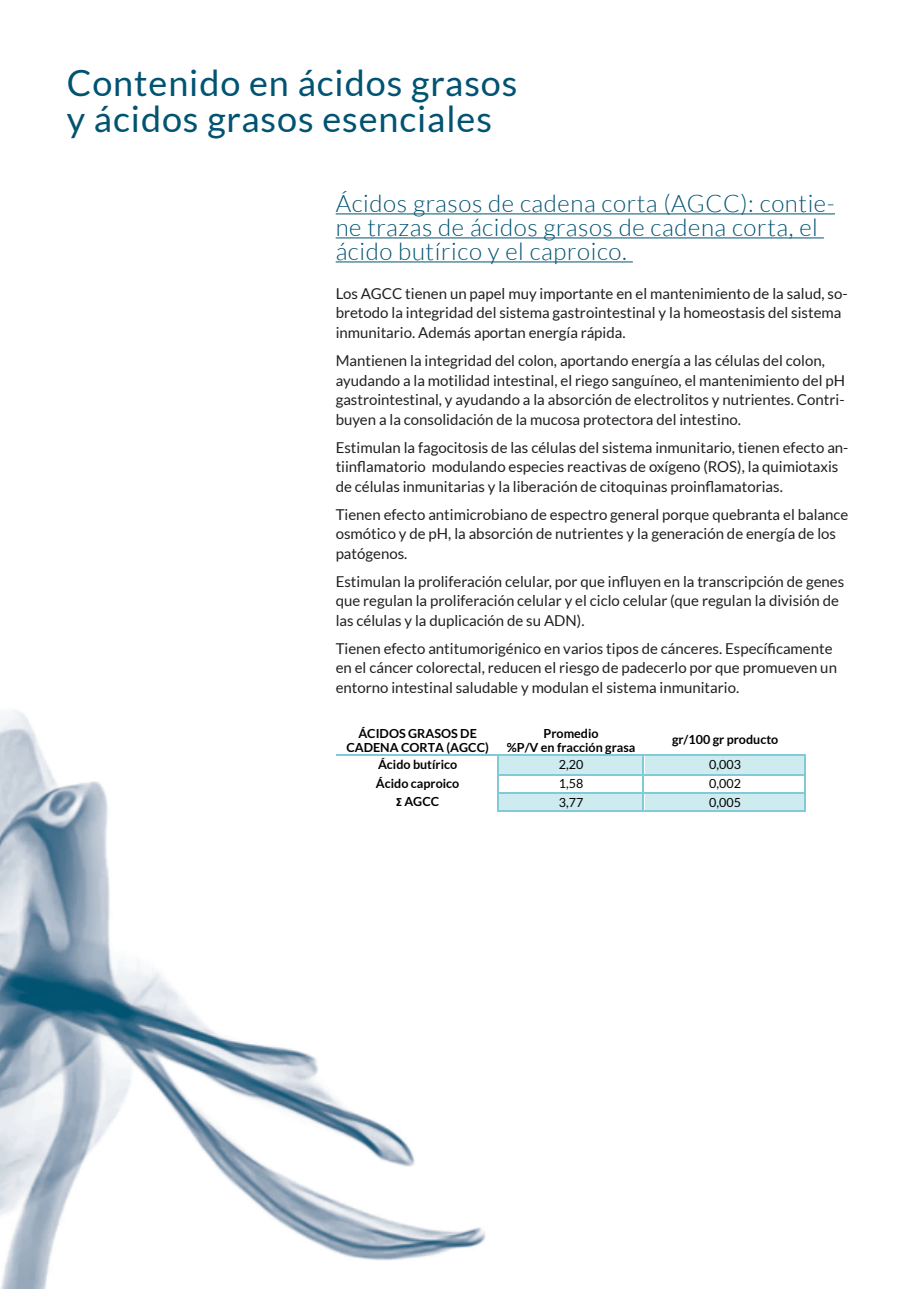
<style>
.page{position:relative;width:919px;height:1289px;background:#fff}
.page>*{position:absolute;margin:0;border:0;box-sizing:border-box;transform-origin:0 0}
.t1{font:36px/36px "Lato";letter-spacing:.025em;color:#015372}
.t2{font:300 24px/24px "Lato";letter-spacing:.025em;color:#015372}
.t3{font:15px/19.5px "Lato";color:#231f20}
.t4{font:700 12.6px/14.9px "Lato";color:#000001;text-align:center}
.t5{font:12.6px "Lato";color:#000001}
.s1{font-family:"Calibri"}
</style>
<div class="page">
<img style="left:0;top:710px;width:806px;height:578px">
<div style="left:335px;top:193px;width:517px;height:518px;background:#fff"></div>
<hr style="left:335px;top:213px;width:499px;height:1px;background:#015372">
<hr style="left:335px;top:237px;width:488px;height:1px;background:#015372">
<hr style="left:335px;top:261px;width:297px;height:1px;background:#015372">
<div style="left:335px;top:725px;width:164px;height:29px;background:#fff"></div>
<div style="left:498px;top:725px;width:145px;height:29px;background:#fff"></div>
<div style="left:643px;top:725px;width:162px;height:29px;background:#fff"></div>
<div style="left:335px;top:755px;width:164px;height:19px;background:#fff"></div>
<div style="left:499px;top:755px;width:144px;height:19px;background:#ceebef"></div>
<div style="left:644px;top:755px;width:161px;height:19px;background:#ceebef"></div>
<hr style="left:335px;top:754px;width:162px;height:1px;background:#81cbd8">
<hr style="left:500px;top:754px;width:142px;height:1px;background:#81cbd8">
<hr style="left:644px;top:754px;width:160px;height:1px;background:#81cbd8">
<div style="left:335px;top:774px;width:164px;height:18px;background:#fff"></div>
<hr style="left:498px;top:774px;width:144px;height:1px;background:#81cbd8">
<hr style="left:643px;top:774px;width:161px;height:1px;background:#81cbd8">
<div style="left:335px;top:792px;width:164px;height:19px;background:#fff"></div>
<div style="left:499px;top:792px;width:144px;height:19px;background:#ceebef"></div>
<div style="left:644px;top:792px;width:161px;height:19px;background:#ceebef"></div>
<hr style="left:498px;top:792px;width:144px;height:1px;background:#81cbd8">
<hr style="left:643px;top:792px;width:161px;height:1px;background:#81cbd8">
<svg style="left:497px;top:754px;width:3px;height:57px"></svg>
<hr style="left:498px;top:810px;width:144px;height:1px;background:#81cbd8">
<svg style="left:642px;top:754px;width:2px;height:57px"></svg>
<hr style="left:643px;top:810px;width:161px;height:1px;background:#81cbd8">
<svg style="left:804px;top:754px;width:1px;height:57px"></svg>
<h1 class="t1" style="left:67px;top:64px;width:452px">Contenido en ácidos grasos y ácidos grasos esenciales</h1>
<h2 class="t2" style="left:335px;top:191px;width:500px">Ácidos grasos de cadena corta (AGCC): contie&shy;ne trazas de ácidos grasos de cadena corta, el ácido butírico y el caproico.</h2>
<p class="t3" style="left:335px;top:284px;width:513px">Los AGCC tienen un papel muy importante en el mantenimiento de la salud, so&shy;bretodo la integridad del sistema gastrointestinal y la homeostasis del sistema inmunitario. Además aportan energía rápida.</p>
<p class="t3" style="left:335px;top:351px;width:511px">Mantienen la integridad del colon, aportando energía a las células del colon, ayudando a la motilidad intestinal, el riego sanguíneo, el mantenimiento del pH gastrointestinal, y ayudando a la absorción de electrolitos y nutrientes. Contri&shy;buyen a la consolidación de la mucosa protectora del intestino.</p>
<p class="t3" style="left:335px;top:437px;width:514px">Estimulan la fagocitosis de las células del sistema inmunitario, tienen efecto an&shy;tiinflamatorio modulando especies reactivas de oxígeno (ROS), la quimiotaxis de células inmunitarias y la liberación de citoquinas proinflamatorias.</p>
<p class="t3" style="left:335px;top:504px;width:514px">Tienen efecto antimicrobiano de espectro general porque quebranta el balance osmótico y de pH, la absorción de nutrientes y la generación de energía de los patógenos.</p>
<p class="t3" style="left:335px;top:571px;width:510px">Estimulan la proliferación celular, por que influyen en la transcripción de genes que regulan la proliferación celular y el ciclo celular (que regulan la división de las células y la duplicación de su ADN).</p>
<p class="t3" style="left:335px;top:638px;width:503px">Tienen efecto antitumorigénico en varios tipos de cánceres. Específicamente en el cáncer colorectal, reducen el riesgo de padecerlo por que promueven un entorno intestinal saludable y modulan el sistema inmunitario.</p>
<p class="t4" style="left:346px;top:725px;width:144px">ÁCIDOS GRASOS DE<br>CADENA CORTA (AGCC)</p>
<p class="t4" style="left:506px;top:725px;width:130px">Promedio<br>%P/V en fracción grasa</p>
<p class="t4" style="left:672px;top:732px;width:108px">gr/100 gr producto</p>
<p class="t4" style="left:378px;top:757px;width:81px">Ácido butírico</p>
<p class="t5" style="left:559px;top:757px;width:26px">2,20</p>
<p class="t5" style="left:709px;top:757px;width:33px">0,003</p>
<p class="t4" style="left:376px;top:775px;width:85px">Ácido caproico</p>
<p class="t5" style="left:559px;top:776px;width:26px">1,58</p>
<p class="t5" style="left:709px;top:776px;width:33px">0,002</p>
<p class="t4" style="left:396px;top:793px;width:45px"><span class="s1">Σ</span> AGCC</p>
<p class="t5" style="left:559px;top:795px;width:26px">3,77</p>
<p class="t5" style="left:709px;top:795px;width:33px">0,005</p>
</div>
